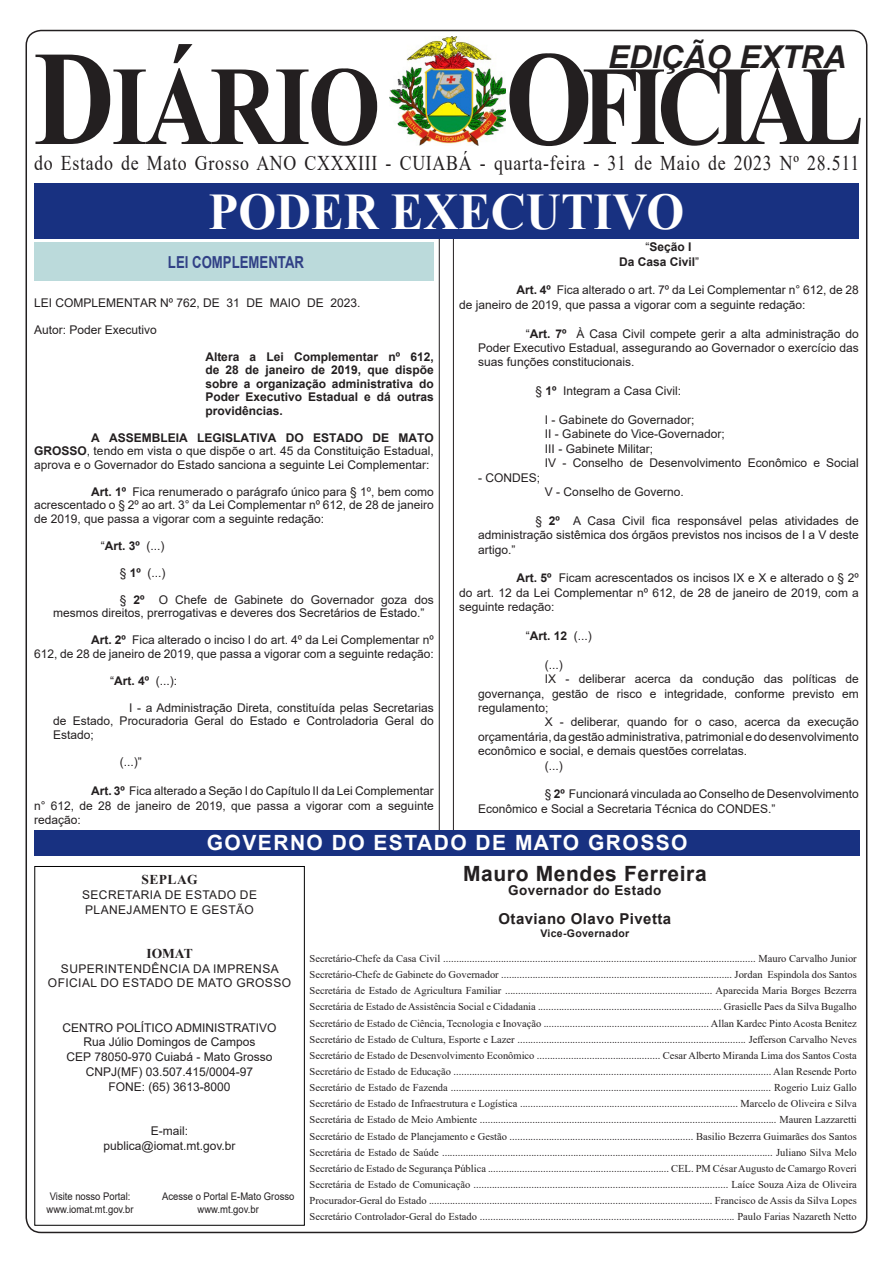
<style>
.page{position:relative;width:893px;height:1263px;background:#fff}
.page>*{position:absolute;margin:0;border:0;box-sizing:border-box;transform-origin:0 0}
.t1{font:700 112.5px "Times New Roman";letter-spacing:-.095em;color:#231f20;scale:.83 1}
.t2{font:700 51.3px "Times New Roman";color:#fff;scale:.95 1}
.t3{font:italic 700 31.5px "Arial";color:#231f20}
.t4{font:21px "Times New Roman";letter-spacing:.04em;color:#231f20;scale:.85 1}
.t5{font:700 21px "Arial";letter-spacing:.07em;color:#fff}
.t6{font:700 21px "Arial";letter-spacing:.03em;color:#231f20}
.EstiloCorpo_954{font:700 16.5px "Arial";color:#314186;scale:.8 1}
.t7{font:700 15px "Arial";letter-spacing:.03em;color:#231f20}
.t8{font:700 13.5px "Arial";letter-spacing:.03em;color:#231f20}
.t9{font:700 13.5px "Times New Roman";letter-spacing:.035em;color:#231f20}
.t10{font:12px/14.4px "Arial";color:#231f20;text-align:justify}
.t11{font:700 12px/13.5px "Arial";color:#231f20;text-align:justify}
.t12{font:12px/14.7px "Arial";letter-spacing:.035em;color:#231f20}
.t13{font:10.5px/16.2px "Times New Roman";color:#231f20;text-align:justify}
.t14{font:10.5px/12.6px "Arial";color:#231f20;scale:.9 1}
.t15{font:700 10.5px "Arial";letter-spacing:.03em;color:#231f20}
.s1{font-size:135px}
.s2{font-weight:700}
.s3{font-weight:400}
</style>
<div class="page">
<hr style="left:453px;top:234px;width:1px;height:604px;background:#231f20">
<hr style="left:439px;top:234px;width:1px;height:604px;background:#231f20">
<div style="left:34px;top:183px;width:825px;height:56px;background:#183181"></div>
<img style="left:389px;top:36px;width:117px;height:110px">
<div style="left:34px;top:830px;width:826px;height:26px;background:#183181"></div>
<div style="left:34px;top:866px;width:271px;height:360px;border:1px solid #000"></div>
<div style="left:34px;top:242px;width:400px;height:39px;background:#bbdadb"></div>
<p class="t3" style="left:608px;top:36px;width:240px">EDIÇÃO EXTRA</p>
<h1 class="t1" style="left:34px;top:25px;width:1001px"><span class="s1">D</span>IÁRIO <span class="s1">O</span>FICIAL</h1>
<h3 class="t4" style="left:34px;top:148px;width:972px">do Estado de Mato Grosso ANO CXXXIII - CUIABÁ - quarta-feira - 31 de Maio de 2023 Nº 28.511</h3>
<h2 class="t2" style="left:209px;top:175px;width:502px">PODER EXECUTIVO</h2>
<p class="EstiloCorpo_954" style="left:168px;top:250px;width:172px">LEI COMPLEMENTAR</p>
<p class="t10" style="left:34px;top:295px;width:328px">LEI COMPLEMENTAR Nº 762, DE 31 DE MAIO DE 2023.</p>
<p class="t10" style="left:34px;top:322px;width:124px">Autor: Poder Executivo</p>
<p class="t11" style="left:205px;top:350px;width:230px">Altera a Lei Complementar nº 612, de 28 de janeiro de 2019, que dispõe sobre a organização administrativa do Poder Executivo Estadual e dá outras providências.</p>
<p class="t10" style="left:34px;top:430px;width:401px;line-height:13.5px;text-indent:57px"><span class="s2">A ASSEMBLEIA LEGISLATIVA DO ESTADO DE MATO GROSSO</span>, tendo em vista o que dispõe o art. 45 da Constituição Estadual, aprova e o Governador do Estado sanciona a seguinte Lei Complementar:</p>
<p class="t10" style="left:34px;top:484px;width:401px;line-height:13.5px;text-indent:57px"><span class="s2">Art. 1º</span> Fica renumerado o parágrafo único para § 1º, bem como acrescentado o § 2º ao art. 3° da Lei Complementar nº 612, de 28 de janeiro de 2019, que passa a vigorar com a seguinte redação:</p>
<p class="t10" style="left:101px;top:538px;width:65px">“<span class="s2">Art. 3º</span> (...)</p>
<p class="t10" style="left:120px;top:565px;width:47px">§ <span class="s2">1º</span> (...)</p>
<p class="t10" style="left:53px;top:592px;width:382px;line-height:13.5px;text-indent:67px">§ <span class="s2">2º</span> O Chefe de Gabinete do Governador goza dos mesmos direitos, prerrogativas e deveres dos Secretários de Estado.”</p>
<p class="t10" style="left:34px;top:633px;width:401px;line-height:13.5px;text-align:right"><span class="s2">Art. 2º</span> Fica alterado o inciso I do art. 4º da Lei Complementar nº<br>612, de 28 de janeiro de 2019, que passa a vigorar com a seguinte redação:</p>
<p class="t10" style="left:110px;top:673px;width:69px">“<span class="s2">Art. 4º</span> (...):</p>
<p class="t10" style="left:53px;top:700px;width:382px;line-height:13.5px;text-indent:76px">I - a Administração Direta, constituída pelas Secretarias de Estado, Procuradoria Geral do Estado e Controladoria Geral do Estado;</p>
<p class="t10" style="left:120px;top:755px;width:23px">(...)”</p>
<p class="t10" style="left:34px;top:784px;width:401px;text-indent:57px"><span class="s2">Art. 3º</span> Fica alterado a Seção I do Capítulo II da Lei Complementar n° 612, de 28 de janeiro de 2019, que passa a vigorar com a seguinte redação:</p>
<p class="t11" style="left:646px;top:240px;width:48px"><span class="s3">“</span>Seção I</p>
<p class="t11" style="left:619px;top:255px;width:82px">Da Casa Civil<span class="s3">”</span></p>
<p class="t10" style="left:459px;top:283px;width:401px;text-indent:57px"><span class="s2">Art. 4º</span> Fica alterado o art. 7º da Lei Complementar n° 612, de 28 de janeiro de 2019, que passa a vigorar com a seguinte redação:</p>
<p class="t10" style="left:478px;top:326px;width:382px;text-indent:48px">“<span class="s2">Art. 7º</span> À Casa Civil compete gerir a alta administração do Poder Executivo Estadual, assegurando ao Governador o exercício das suas funções constitucionais.</p>
<p class="t10" style="left:535px;top:384px;width:147px">§ <span class="s2">1º</span> Integram a Casa Civil:</p>
<p class="t10" style="left:545px;top:412px;width:151px">I - Gabinete do Governador;</p>
<p class="t10" style="left:545px;top:427px;width:181px">II - Gabinete do Vice-Governador;</p>
<p class="t10" style="left:545px;top:441px;width:110px">III - Gabinete Militar;</p>
<p class="t10" style="left:545px;top:456px;width:315px">IV - Conselho de Desenvolvimento Econômico e Social</p>
<p class="t10" style="left:478px;top:470px;width:64px">- CONDES;</p>
<p class="t10" style="left:545px;top:484px;width:140px">V - Conselho de Governo.</p>
<p class="t10" style="left:478px;top:513px;width:382px;text-indent:57px">§ <span class="s2">2º</span> A Casa Civil fica responsável pelas atividades de administração sistêmica dos órgãos previstos nos incisos de I a V deste artigo.”</p>
<p class="t10" style="left:459px;top:571px;width:401px;text-indent:57px"><span class="s2">Art. 5º</span> Ficam acrescentados os incisos IX e X e alterado o § 2º do art. 12 da Lei Complementar nº 612, de 28 de janeiro de 2019, com a seguinte redação:</p>
<p class="t10" style="left:526px;top:628px;width:68px">“<span class="s2">Art. 12</span> (...)</p>
<p class="t10" style="left:545px;top:657px;width:19px">(...)</p>
<p class="t10" style="left:478px;top:672px;width:382px;text-indent:67px">IX - deliberar acerca da condução das políticas de governança, gestão de risco e integridade, conforme previsto em regulamento;</p>
<p class="t10" style="left:478px;top:715px;width:382px;text-indent:67px">X - deliberar, quando for o caso, acerca da execução orçamentária, da gestão administrativa, patrimonial e do desenvolvimento econômico e social, e demais questões correlatas.</p>
<p class="t10" style="left:545px;top:758px;width:19px">(...)</p>
<p class="t10" style="left:478px;top:787px;width:382px;text-indent:67px">§ <span class="s2">2º</span> Funcionará vinculada ao Conselho de Desenvolvimento<br>Econômico e Social a Secretaria Técnica do CONDES.”</p>
<h3 class="t5" style="left:207px;top:828px;width:482px">GOVERNO DO ESTADO DE MATO GROSSO</h3>
<p class="t9" style="left:141px;top:870px;width:58px">SEPLAG</p>
<p class="t12" style="left:82px;top:887px;width:176px">SECRETARIA DE ESTADO DE<br>PLANEJAMENTO E GESTÃO</p>
<p class="t9" style="left:146px;top:943px;width:48px">IOMAT</p>
<p class="t12" style="left:48px;top:961px;width:245px;text-align:center">SUPERINTENDÊNCIA DA IMPRENSA<br>OFICIAL DO ESTADO DE MATO GROSSO</p>
<p class="t10" style="left:63px;top:1020px;width:215px;text-align:center">CENTRO POLÍTICO ADMINISTRATIVO<br>Rua Júlio Domingos de Campos<br>CEP 78050-970 Cuiabá - Mato Grosso<br>CNPJ(MF) 03.507.415/0004-97<br>FONE: (65) 3613-8000</p>
<p class="t10" style="left:104px;top:1123px;width:134px;text-align:center">E-mail: publica@iomat.mt.gov.br</p>
<p class="t14" style="left:47px;top:1190px;width:98px">Visite nosso Portal: www.iomat.mt.gov.br</p>
<p class="t14" style="left:162px;top:1190px;width:149px;text-align:center">Acesse o Portal E-Mato Grosso www.mt.gov.br</p>
<h3 class="t6" style="left:463px;top:859px;width:245px">Mauro Mendes Ferreira</h3>
<p class="t8" style="left:508px;top:881px;width:155px">Governador do Estado</p>
<h3 class="t7" style="left:498px;top:908px;width:174px">Otaviano Olavo Pivetta</h3>
<p class="t15" style="left:540px;top:925px;width:90px">Vice-Governador</p>
<p class="t13" style="left:310px;top:950px;width:549px">Secretário-Chefe da Casa Civil ....................................................................................................................... Mauro Carvalho Junior Secretário-Chefe de Gabinete do Governador ........................................................................................ Jordan Espindola dos Santos Secretária de Estado de Agricultura Familiar ............................................................................... Aparecida Maria Borges Bezerra Secretária de Estado de Assistência Social e Cidadania ...................................................................... Grasielle Paes da Silva Bugalho Secretário de Estado de Ciência, Tecnologia e Inovação ............................................................... Allan Kardec Pinto Acosta Benitez Secretário de Estado de Cultura, Esporte e Lazer ....................................................................................... Jefferson Carvalho Neves Secretário de Estado de Desenvolvimento Econômico ............................................... Cesar Alberto Miranda Lima dos Santos Costa Secretário de Estado de Educação ......................................................................................................................... Alan Resende Porto Secretário de Estado de Fazenda .......................................................................................................................... Rogerio Luiz Gallo Secretário de Estado de Infraestrutura e Logística ................................................................................... Marcelo de Oliveira e Silva Secretária de Estado de Meio Ambiente ................................................................................................................. Mauren Lazzaretti Secretário de Estado de Planejamento e Gestão ...................................................................... Basilio Bezerra Guimarães dos Santos Secretária de Estado de Saúde .............................................................................................................................. Juliano Silva Melo Secretário de Estado de Segurança Pública ..................................................................... CEL. PM César Augusto de Camargo Roveri Secretária de Estado de Comunicação ................................................................................................. Laíce Souza Aiza de Oliveira Procurador-Geral do Estado ............................................................................................................ Francisco de Assis da Silva Lopes Secretário Controlador-Geral do Estado ................................................................................................. Paulo Farias Nazareth Netto</p>
</div>
